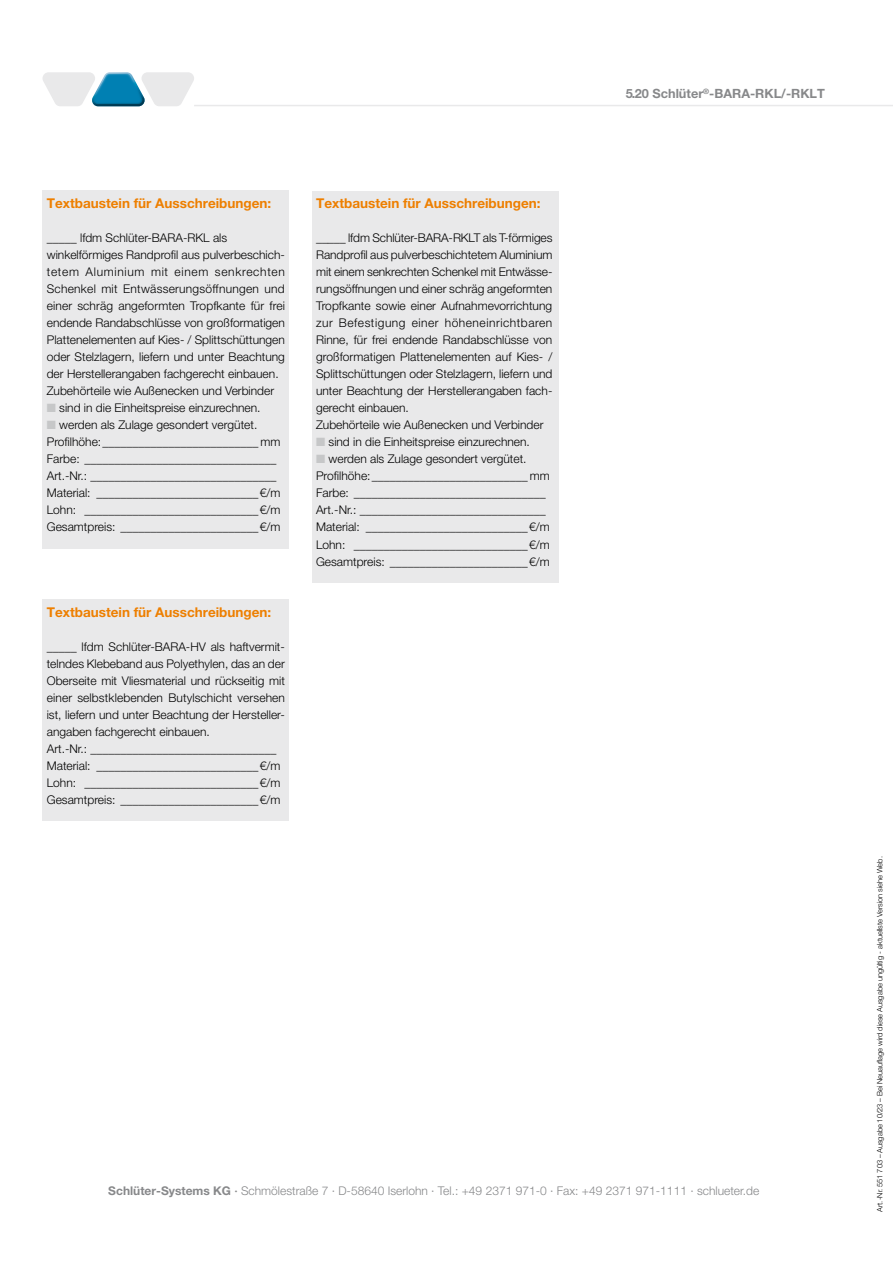
<style>
.page{position:relative;width:893px;height:1263px;background:#fff}
.page>*{position:absolute;margin:0;border:0;box-sizing:border-box;transform-origin:0 0}
.t1{font:700 13.5px "Helvetica Neue LT Pro";color:#ee7f00}
.t2{font:700 12.75px "Helvetica Neue LT Pro";color:#87888a}
.t3{font:300 12px/17px "Helvetica Neue LT Pro";color:#000}
.t4{font:300 12px "Helvetica Neue LT Pro";color:#87888a}
.t5{font:300 12px "Helvetica Neue LT Pro";letter-spacing:.045em;color:#000}
.t6{font:300 12px "Helvetica Neue LT Pro";letter-spacing:.02em;color:#000}
.t7{font:300 12px "Helvetica Neue LT Pro";letter-spacing:.06em;color:#000}
.t8{font:300 7.5px "Helvetica Neue LT Pro";color:#000}
.s1{font-weight:700}
.s2{font-weight:500}
</style>
<div class="page">
<hr style="left:194px;top:105px;width:699px;height:1px;background:#e9e9ea">
<svg style="left:43px;top:72px;width:151px;height:34px"></svg>
<div style="left:43px;top:190px;width:246px;height:359px;background:#e9e9ea"></div>
<div style="left:43px;top:600px;width:246px;height:221px;background:#e9e9ea"></div>
<div style="left:312px;top:191px;width:246px;height:392px;background:#e9e9ea"></div>
<p class="t1" style="left:47px;top:195px;width:226px">Textbaustein für Ausschreibungen:</p>
<p class="t3" style="left:47px;top:229px;width:182px">_____ lfdm Schlüter-BARA-RKL als</p>
<p class="t3" style="left:47px;top:246px;width:240px">winkelförmiges Randprofil aus pulverbeschich-</p>
<p class="t7" style="left:47px;top:265px;width:240px">tetem Aluminium mit einem senkrechten</p>
<p class="t6" style="left:47px;top:282px;width:239px">Schenkel mit Entwässerungsöffnungen und</p>
<p class="t3" style="left:47px;top:297px;width:240px">einer schräg angeformten Tropfkante für frei</p>
<p class="t3" style="left:47px;top:314px;width:240px">endende Randabschlüsse von großformatigen</p>
<p class="t3" style="left:47px;top:331px;width:240px">Plattenelementen auf Kies- / Splittschüttungen</p>
<p class="t3" style="left:47px;top:348px;width:240px">oder Stelzlagern, liefern und unter Beachtung</p>
<p class="t3" style="left:47px;top:365px;width:233px">der Herstellerangaben fachgerecht einbauen.</p>
<p class="t3" style="left:47px;top:382px;width:229px">Zubehörteile wie Außenecken und Verbinder</p>
<p class="t3" style="left:59px;top:399px;width:203px">sind in die Einheitspreise einzurechnen.</p>
<p class="t3" style="left:59px;top:416px;width:200px">werden als Zulage gesondert vergütet.</p>
<p class="t3" style="left:47px;top:433px;width:235px">Profilhöhe:__________________________ mm</p>
<p class="t3" style="left:47px;top:450px;width:231px">Farbe: ________________________________</p>
<p class="t3" style="left:47px;top:467px;width:231px">Art.-Nr.: _______________________________</p>
<p class="t3" style="left:47px;top:484px;width:235px">Material: ___________________________€/m</p>
<p class="t3" style="left:47px;top:501px;width:235px">Lohn: _____________________________€/m</p>
<p class="t3" style="left:47px;top:518px;width:235px">Gesamtpreis: _______________________€/m</p>
<p class="t1" style="left:47px;top:603px;width:226px">Textbaustein für Ausschreibungen:</p>
<p class="t3" style="left:47px;top:637px;width:240px">_____ lfdm Schlüter-BARA-HV als haftvermit&shy;telndes Klebeband aus Polyethylen, das an der Oberseite mit Vliesmaterial und rückseitig mit einer selbstklebenden Butylschicht versehen ist, liefern und unter Beachtung der Hersteller&shy;angaben fachgerecht einbauen.<br>Art.-Nr.: _______________________________ Material: ___________________________€/m Lohn: _____________________________€/m Gesamtpreis: _______________________€/m</p>
<p class="t1" style="left:316px;top:195px;width:226px">Textbaustein für Ausschreibungen:</p>
<p class="t3" style="left:316px;top:229px;width:238px">_____ lfdm Schlüter-BARA-RKLT als T-förmiges</p>
<p class="t3" style="left:316px;top:246px;width:238px">Randprofil aus pulverbeschichtetem Aluminium</p>
<p class="t3" style="left:316px;top:263px;width:238px">mit einem senkrechten Schenkel mit Entwässe-</p>
<p class="t3" style="left:316px;top:280px;width:238px">rungsöffnungen und einer schräg angeformten</p>
<p class="t3" style="left:316px;top:297px;width:238px">Tropfkante sowie einer Aufnahmevorrichtung</p>
<p class="t5" style="left:316px;top:316px;width:238px">zur Befestigung einer höheneinrichtbaren</p>
<p class="t3" style="left:316px;top:331px;width:238px">Rinne, für frei endende Randabschlüsse von</p>
<p class="t3" style="left:316px;top:348px;width:238px">großformatigen Plattenelementen auf Kies- /</p>
<p class="t3" style="left:316px;top:365px;width:238px">Splittschüttungen oder Stelzlagern, liefern und</p>
<p class="t3" style="left:316px;top:382px;width:238px">unter Beachtung der Herstellerangaben fach-</p>
<p class="t3" style="left:316px;top:399px;width:94px">gerecht einbauen.</p>
<p class="t3" style="left:316px;top:416px;width:229px">Zubehörteile wie Außenecken und Verbinder</p>
<p class="t3" style="left:329px;top:433px;width:203px">sind in die Einheitspreise einzurechnen.</p>
<p class="t3" style="left:329px;top:450px;width:200px">werden als Zulage gesondert vergütet.</p>
<p class="t3" style="left:316px;top:467px;width:235px">Profilhöhe:__________________________ mm</p>
<p class="t3" style="left:316px;top:484px;width:231px">Farbe: ________________________________</p>
<p class="t3" style="left:316px;top:501px;width:231px">Art.-Nr.: _______________________________</p>
<p class="t3" style="left:316px;top:518px;width:235px">Material: ___________________________€/m</p>
<p class="t3" style="left:316px;top:535px;width:235px">Lohn: _____________________________€/m</p>
<p class="t3" style="left:316px;top:552px;width:235px">Gesamtpreis: _______________________€/m</p>
<p class="t2" style="left:626px;top:86px;width:201px">5.20 Schlüter<sup>®</sup>-BARA-RKL/-RKLT</p>
<p class="t4" style="left:108px;top:1183px;width:652px"><span class="s1">Schlüter-Systems KG</span> <span class="s2">·</span> Schmölestraße 7 · D-58640 Iserlohn · Tel.: +49 2371 971-0 · Fax: +49 2371 971-1111 · schlueter.de</p>
<p class="t8" style="left:875px;top:1212px;width:357px;rotate:-90deg">Art.-Nr. 551 703 – Ausgabe 10/23 – Bei Neuauflage wird diese Ausgabe ungültig - aktuellste Version siehe Web.</p>
</div>
